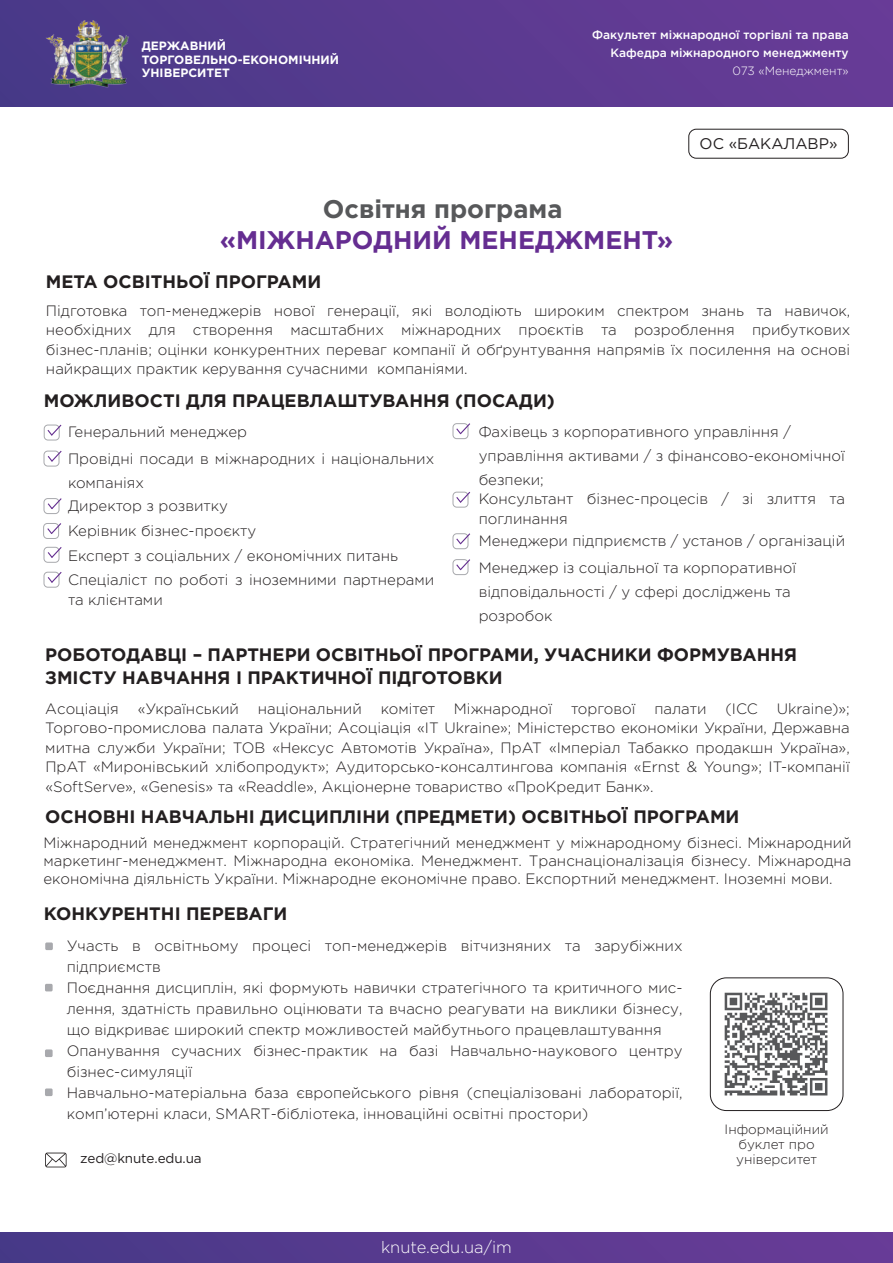
<style>
.page{position:relative;width:893px;height:1263px;background:#fff}
.page>*{position:absolute;margin:0;border:0;box-sizing:border-box;transform-origin:0 0}
.t1{font:700 25.5px "Gotham Pro";color:#652d91}
.t2{font:700 25.5px "Gotham Pro";color:#57585a}
.t3{font:700 18px/22.5px "Gotham Pro";color:#231f20}
.t4{font:300 16.5px "Gotham Pro";color:#fff}
.t5{font:15.45px "Gotham Pro";color:#231f20}
.t6{font:300 15px/19.5px "Gotham Pro";color:#231f20}
.t7{font:300 13.5px/15px "Gotham Pro";color:#231f20;text-align:center}
.t8{font:13.5px "Gotham Pro";letter-spacing:-.01em;color:#231f20}
.t9{font:500 12px "Gotham Pro";color:#fff}
.t10{font:700 12px/13.5px "Gotham Pro";color:#fff}
.t11{font:300 12px "Gotham Pro";color:#fff}
</style>
<div class="page">
<div style="left:0;top:1233px;width:893px;height:30px;background:linear-gradient(to right,#473987,#6a3b98)"></div>
<div style="left:0;top:0;width:893px;height:107px;background:linear-gradient(to right,#483988,#693b97)"></div>
<img style="left:44px;top:21px;width:95px;height:70px">
<div style="left:688px;top:129px;width:161px;height:30px;border:1px solid #231f20;border-radius:8px"></div>
<svg style="left:45px;top:1152px;width:22px;height:15px"></svg>
<div style="left:710px;top:977px;width:133px;height:134px;border:1px solid #231f20;border-radius:16px"></div>
<svg style="left:725px;top:993px;width:102px;height:102px"></svg>
<div style="left:44px;top:425px;width:16px;height:15px;border:1px solid #a8a9ad;border-radius:4px"></div>
<svg style="left:46px;top:424px;width:16px;height:13px"></svg>
<div style="left:453px;top:533px;width:15px;height:16px;border:1px solid #a8a9ad;border-radius:4px"></div>
<svg style="left:455px;top:533px;width:16px;height:13px"></svg>
<div style="left:453px;top:423px;width:15px;height:16px;border:1px solid #a8a9ad;border-radius:4px"></div>
<svg style="left:455px;top:423px;width:15px;height:12px"></svg>
<div style="left:453px;top:492px;width:15px;height:15px;border:1px solid #a8a9ad;border-radius:4px"></div>
<svg style="left:455px;top:491px;width:16px;height:13px"></svg>
<div style="left:453px;top:559px;width:15px;height:16px;border:1px solid #a8a9ad;border-radius:4px"></div>
<svg style="left:455px;top:559px;width:15px;height:12px"></svg>
<div style="left:44px;top:451px;width:15px;height:15px;border:1px solid #a8a9ad;border-radius:4px"></div>
<svg style="left:47px;top:450px;width:15px;height:13px"></svg>
<div style="left:44px;top:498px;width:15px;height:16px;border:1px solid #a8a9ad;border-radius:4px"></div>
<svg style="left:47px;top:498px;width:15px;height:12px"></svg>
<div style="left:43px;top:523px;width:16px;height:16px;border:1px solid #a8a9ad;border-radius:4px"></div>
<svg style="left:46px;top:523px;width:16px;height:12px"></svg>
<div style="left:44px;top:547px;width:15px;height:16px;border:1px solid #a8a9ad;border-radius:4px"></div>
<svg style="left:47px;top:546px;width:15px;height:13px"></svg>
<div style="left:44px;top:572px;width:15px;height:15px;border:1px solid #a8a9ad;border-radius:4px"></div>
<svg style="left:47px;top:571px;width:15px;height:13px"></svg>
<div style="left:45px;top:942px;width:8px;height:8px;background:#a8a9ad;border-radius:2px"></div>
<div style="left:45px;top:984px;width:8px;height:7px;background:#a8a9ad;border-radius:2px"></div>
<div style="left:45px;top:1088px;width:8px;height:8px;background:#a8a9ad;border-radius:2px"></div>
<div style="left:45px;top:1049px;width:8px;height:8px;background:#a8a9ad;border-radius:2px"></div>
<p class="t10" style="left:142px;top:39px;width:199px">ДЕРЖАВНИЙ<br>ТОРГОВЕЛЬНО-ЕКОНОМІЧНИЙ<br>УНІВЕРСИТЕТ</p>
<p class="t9" style="left:592px;top:28px;width:258px">Факультет міжнародної торгівлі та права</p>
<p class="t11" style="left:733px;top:64px;width:118px">073 «Менеджмент»</p>
<p class="t9" style="left:610px;top:46px;width:240px">Кафедра міжнародного менеджменту</p>
<p class="t5" style="left:700px;top:135px;width:139px">ОС «БАКАЛАВР»</p>
<h1 class="t2" style="left:323px;top:195px;width:241px">Освітня програма</h1>
<h1 class="t1" style="left:220px;top:225px;width:455px">«МІЖНАРОДНИЙ МЕНЕДЖМЕНТ»</h1>
<p class="t3" style="left:46px;top:270px;width:277px">МЕТА ОСВІТНЬОЇ ПРОГРАМИ</p>
<p class="t6" style="left:46px;top:301px;width:806px;text-align:justify">Підготовка топ-менеджерів нової генерації, які володіють широким спектром знань та навичок, необхідних для створення масштабних міжнародних проєктів та розроблення прибуткових бізнес-планів; оцінки конкурентних переваг компанії й обґрунтування напрямів їх посилення на основі найкращих практик керування сучасними компаніями.</p>
<p class="t3" style="left:44px;top:388px;width:513px">МОЖЛИВОСТІ ДЛЯ ПРАЦЕВЛАШТУВАННЯ (ПОСАДИ)</p>
<p class="t6" style="left:479px;top:419px;width:368px;line-height:24px">Фахівець з корпоративного управління / управління активами / з фінансово-економічної безпеки;</p>
<p class="t6" style="left:68px;top:422px;width:181px">Генеральний менеджер</p>
<p class="t6" style="left:68px;top:447px;width:368px;line-height:24px">Провідні посади в міжнародних і національних компаніях</p>
<p class="t6" style="left:68px;top:496px;width:162px">Директор з розвитку</p>
<p class="t6" style="left:479px;top:489px;width:368px">Консультант бізнес-процесів / зі злиття та поглинання</p>
<p class="t6" style="left:479px;top:556px;width:319px;line-height:24px">Менеджер із соціальної та корпоративної відповідальності / у сфері досліджень та розробок</p>
<p class="t6" style="left:68px;top:521px;width:190px">Керівник бізнес-проєкту</p>
<p class="t6" style="left:479px;top:531px;width:368px">Менеджери підприємств / установ / організацій</p>
<p class="t6" style="left:68px;top:543px;width:368px;line-height:24.5px">Експерт з соціальних / економічних питань<br>Спеціаліст по роботі з іноземними партнерами</p>
<p class="t6" style="left:68px;top:590px;width:96px">та клієнтами</p>
<p class="t3" style="left:45px;top:643px;width:753px">РОБОТОДАВЦІ – ПАРТНЕРИ ОСВІТНЬОЇ ПРОГРАМИ, УЧАСНИКИ ФОРМУВАННЯ<br>ЗМІСТУ НАВЧАННЯ І ПРАКТИЧНОЇ ПІДГОТОВКИ</p>
<p class="t6" style="left:45px;top:699px;width:75px">Асоціація</p>
<p class="t6" style="left:138px;top:699px;width:103px">«Український</p>
<p class="t6" style="left:258px;top:699px;width:106px">національний</p>
<p class="t6" style="left:381px;top:699px;width:56px">комітет</p>
<p class="t6" style="left:454px;top:699px;width:100px">Міжнародної</p>
<p class="t6" style="left:571px;top:699px;width:66px">торгової</p>
<p class="t6" style="left:654px;top:699px;width:54px">палати</p>
<p class="t6" style="left:725px;top:699px;width:34px">(ICC</p>
<p class="t6" style="left:45px;top:699px;width:806px;text-align:justify;text-indent:731px">Ukraine)»; Торгово-промислова палата України; Асоціація «IT Ukraine»; Міністерство економіки України, Державна митна служби України; ТОВ «Нексус Автомотів Україна», ПрАТ «Імперіал Табакко продакшн Україна», ПрАТ «Миронівський хлібопродукт»; Аудиторсько-консалтингова компанія «Ernst &amp; Young»; ІТ-компанії «SoftServe», «Genesis» та «Readdle», Акціонерне товариство «ПроКредит Банк».</p>
<p class="t3" style="left:45px;top:805px;width:696px">ОСНОВНІ НАВЧАЛЬНІ ДИСЦИПЛІНИ (ПРЕДМЕТИ) ОСВІТНЬОЇ ПРОГРАМИ</p>
<p class="t6" style="left:44px;top:834px;width:810px;line-height:18px;text-align:justify">Міжнародний менеджмент корпорацій. Стратегічний менеджмент у міжнародному бізнесі. Міжнародний маркетинг-менеджмент. Міжнародна економіка. Менеджмент. Транснаціоналізація бізнесу. Міжнародна економічна діяльність України. Міжнародне економічне право. Експортний менеджмент. Іноземні мови.</p>
<p class="t3" style="left:44px;top:902px;width:245px">КОНКУРЕНТНІ ПЕРЕВАГИ</p>
<p class="t6" style="left:67px;top:936px;width:617px;line-height:21px">Участь в освітньому процесі топ-менеджерів вітчизняних та зарубіжних підприємств<br>Поєднання дисциплін, які формують навички стратегічного та критичного мис&shy;лення, здатність правильно оцінювати та вчасно реагувати на виклики бізнесу, що відкриває широкий спектр можливостей майбутнього працевлаштування Опанування сучасних бізнес-практик на базі Навчально-наукового центру бізнес-симуляції<br>Навчально-матеріальна база європейського рівня (спеціалізовані лабораторії, комп’ютерні класи, SMARТ-бібліотека, інноваційні освітні простори)</p>
<p class="t7" style="left:725px;top:1122px;width:106px">Інформаційний буклет про</p>
<p class="t8" style="left:80px;top:1151px;width:123px">zed@knute.edu.ua</p>
<p class="t7" style="left:736px;top:1152px;width:83px">університет</p>
<p class="t4" style="left:381px;top:1238px;width:132px">knute.edu.ua/im</p>
</div>
